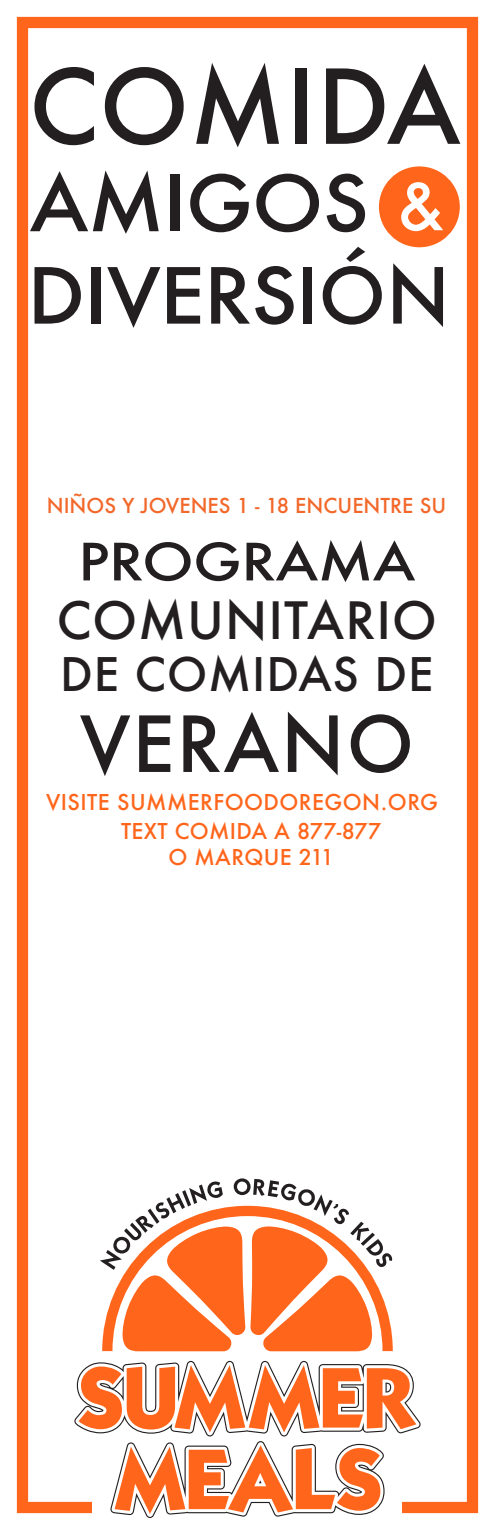
<style>
.page{position:relative;width:495px;height:1530px;background:#fff}
.page>*{position:absolute;margin:0;border:0;box-sizing:border-box;transform-origin:0 0}
.t1{font:500 100px "Futura";letter-spacing:.01em;color:#231f20}
.t2{font:500 75px/92.5px "Futura";letter-spacing:-.01em;color:#231f20;scale:1.06 1}
.t3{font:500 75px "Futura";letter-spacing:-.01em;color:#231f20}
.t4{font:500 50px "Futura";letter-spacing:.015em;color:#231f20}
.t5{font:500 50px "Futura";letter-spacing:-.005em;color:#231f20;scale:1.15 1}
.t6{font:500 45px "Futura";letter-spacing:.02em;color:#231f20}
.t7{font:500 21.25px/29px "Futura";letter-spacing:.02em;color:#ff661c}
.t8{font:500 20px "Futura";color:#f2682a}
</style>
<div class="page">
<div style="left:17px;top:17px;width:461px;height:1496px;background:#fff;border:11px solid #ff661c"></div>
<svg style="left:379px;top:166px;width:81px;height:81px"></svg>
<svg style="left:100px;top:1178px;width:292px;height:173px"></svg>
<svg style="left:74px;top:1361px;width:347px;height:157px"></svg>
<h1 class="t1" style="left:29px;top:38px;width:433px">COMIDA</h1>
<h2 class="t2" style="left:27px;top:156px;width:400px">AMIGOS<br>DIVERSIÓN</h2>
<p class="t8" style="left:47px;top:492px;width:401px">NIÑOS Y JOVENES 1 - 18 ENCUENTRE SU</p>
<h3 class="t5" style="left:78px;top:528px;width:295px">PROGRAMA</h3>
<h3 class="t4" style="left:57px;top:586px;width:382px">COMUNITARIO</h3>
<h3 class="t6" style="left:60px;top:644px;width:375px">DE COMIDAS DE</h3>
<h2 class="t3" style="left:80px;top:693px;width:336px">VERANO</h2>
<p class="t7" style="left:121px;top:787px;width:319px;text-indent:-75px">VISITE SUMMERFOODOREGON.ORG<br>TEXT COMIDA A 877-877</p>
<p class="t7" style="left:168px;top:842px;width:167px">O MARQUE 211</p>
</div>
